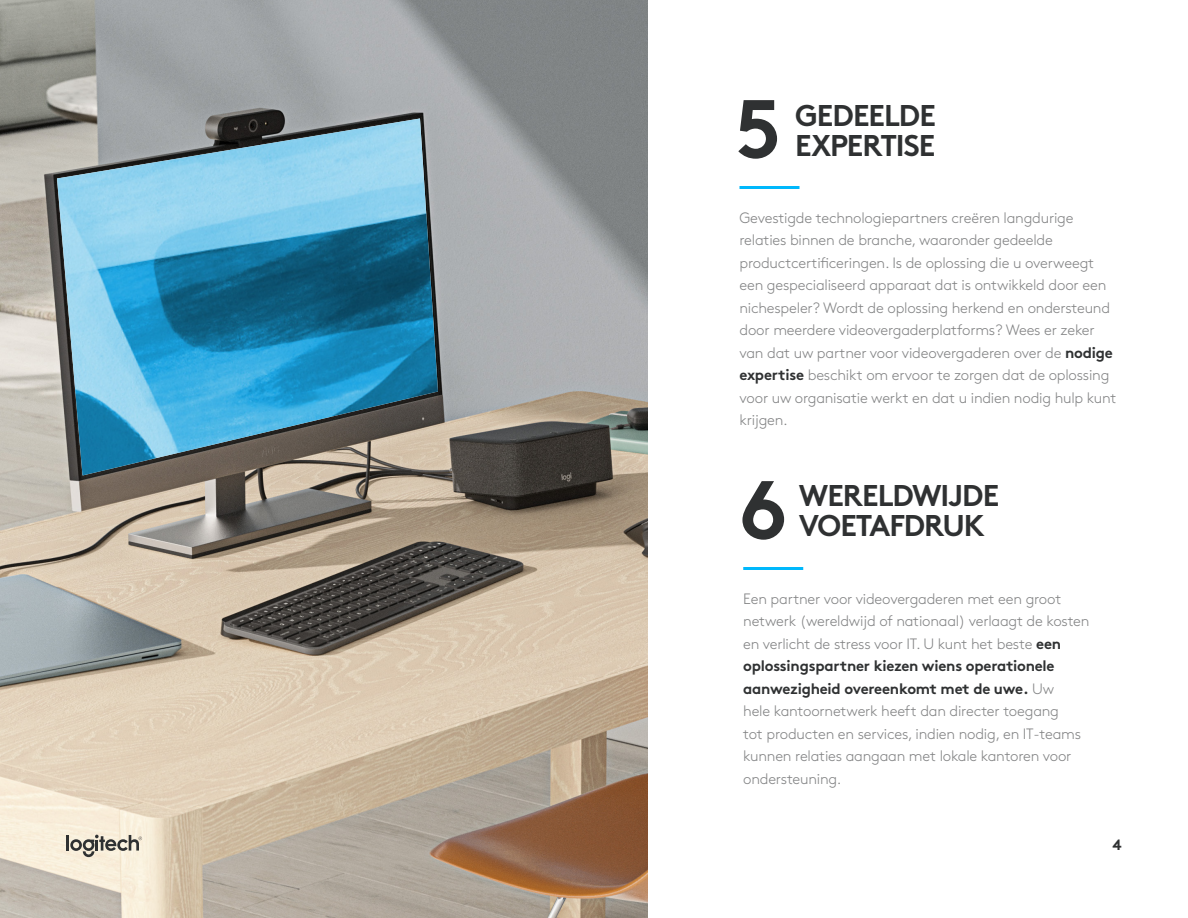
<style>
.page{position:relative;width:1188px;height:918px;background:#fff}
.page>*{position:absolute;margin:0;border:0;box-sizing:border-box;transform-origin:0 0}
.Num{font:700 82.5px "Brown Pro";color:#2f3132}
.t1{font:700 30px "Brown Pro";letter-spacing:-.03em;color:#2f3132}
.Text_1{font:300 15px/22.5px "Brown Pro";letter-spacing:-.015em;color:#828384}
.t2{font:700 15px "Brown Pro";color:#2f3132}
.s1{font-weight:700;color:#2f3132}
</style>
<div class="page">
<hr style="left:740px;top:186px;width:60px;height:3px;background:#00b8fc">
<hr style="left:743px;top:567px;width:60px;height:3px;background:#00b8fc">
<img style="left:0;top:0;width:648px;height:918px">
<svg style="left:67px;top:835px;width:75px;height:22px;background:#b7b1a4"></svg>
<img style="left:57px;top:118px;width:381px;height:358px">
<p class="Num" style="left:735px;top:62px;width:48px">5</p>
<p class="t1" style="left:795px;top:91px;width:142px">GEDEELDE</p>
<p class="t1" style="left:795px;top:121px;width:142px">EXPERTISE</p>
<p class="Text_1" style="left:740px;top:205px;width:379px">Gevestigde technologiepartners creëren langdurige relaties binnen de branche, waaronder gedeelde productcertificeringen. Is de oplossing die u overweegt een gespecialiseerd apparaat dat is ontwikkeld door een nichespeler? Wordt de oplossing herkend en ondersteund door meerdere videovergaderplatforms? Wees er zeker van dat uw partner voor videovergaderen over de <span class="s1">nodige expertise</span> beschikt om ervoor te zorgen dat de oplossing voor uw organisatie werkt en dat u indien nodig hulp kunt krijgen.</p>
<p class="Num" style="left:739px;top:443px;width:50px">6</p>
<p class="t1" style="left:799px;top:471px;width:202px">WERELDWIJDE</p>
<p class="t1" style="left:799px;top:501px;width:187px">VOETAFDRUK</p>
<p class="Text_1" style="left:743px;top:586px;width:348px">Een partner voor videovergaderen met een groot netwerk (wereldwijd of nationaal) verlaagt de kosten en verlicht de stress voor IT. U kunt het beste <span class="s1">een oplossingspartner kiezen wiens operationele aanwezigheid overeenkomt met de uwe.</span> Uw<br>hele kantoornetwerk heeft dan directer toegang<br>tot producten en services, indien nodig, en IT-teams kunnen relaties aangaan met lokale kantoren voor ondersteuning.</p>
<p class="t2" style="left:1113px;top:832px;width:11px">4</p>
</div>
